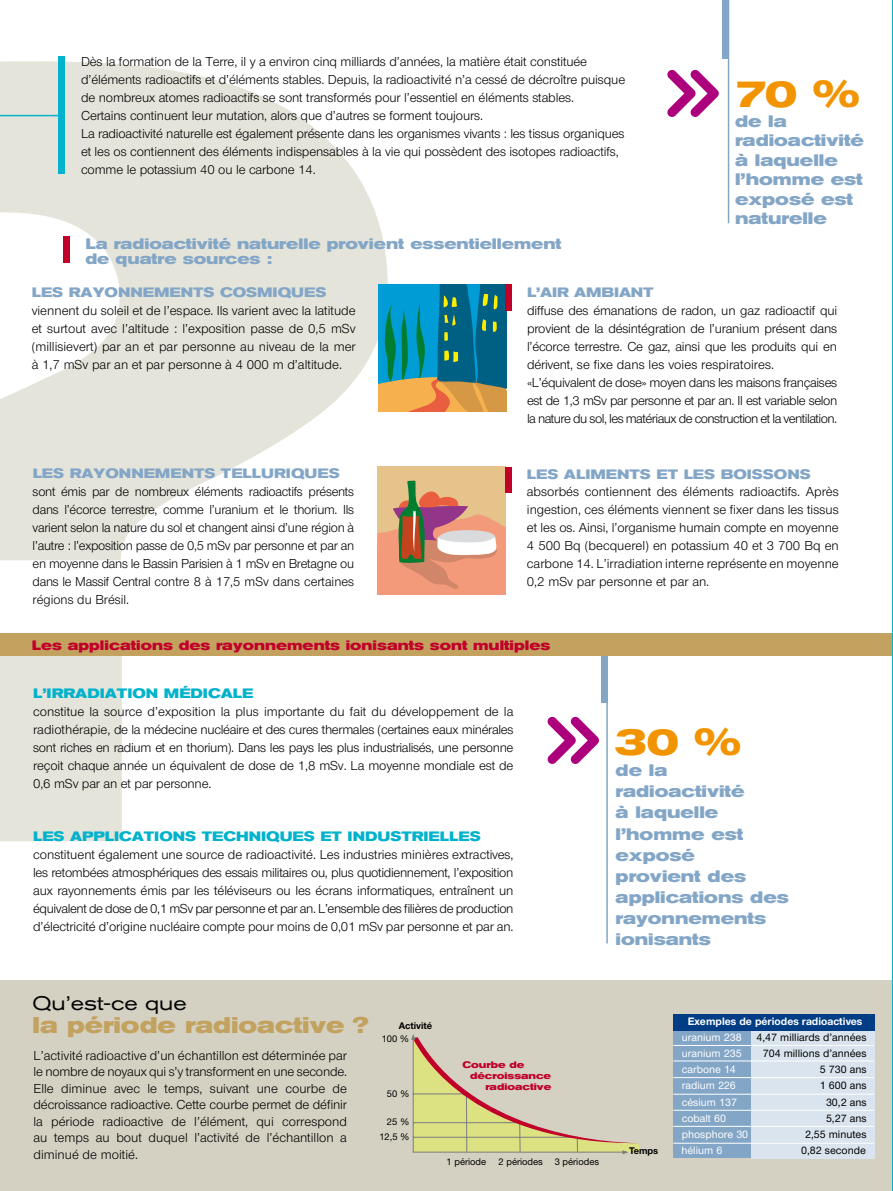
<style>
.page{position:relative;width:893px;height:1191px;background:#fff}
.page>*{position:absolute;margin:0;border:0;box-sizing:border-box;transform-origin:0 0}
.t1{font:700 expanded 1080px "Akzidenz Grotesk BQ";color:#e5e4da}
.t2{font:700 expanded 37.5px "Akzidenz Grotesk BQ";color:#f29400}
.t3{font:700 expanded 22.5px "Akzidenz Grotesk BQ";color:#c3a260}
.t4{font:expanded 19.5px "Akzidenz Grotesk BQ";color:#000}
.t5{font:700 expanded 16.5px/21px "Akzidenz Grotesk BQ";color:#83a6c7}
.t6{font:700 expanded 15px/15px "Akzidenz Grotesk BQ";color:#83a6c7}
.t7{font:13.5px/18px "Nimbus AREVA";letter-spacing:-.01em;color:#000;text-align:justify}
.t8{font:700 expanded 13.5px "Akzidenz Grotesk BQ";letter-spacing:.005em;color:#c1002a}
.t9{font:700 expanded 13.5px "Akzidenz Grotesk BQ";color:#83a6c7}
.t10{font:700 expanded 13.5px "Akzidenz Grotesk BQ";letter-spacing:.105em;color:#00b2cb}
.t11{font:700 expanded 13.5px "Akzidenz Grotesk BQ";letter-spacing:.135em;color:#83a6c7}
.t12{font:700 expanded 13.5px "Akzidenz Grotesk BQ";letter-spacing:.125em;color:#00b2cb}
.t13{font:700 expanded 13.5px "Akzidenz Grotesk BQ";letter-spacing:.04em;color:#83a6c7}
.t14{font:500 11.25px "Nimbus San Nov";color:#000}
.t15{font:500 11.25px "Nimbus San Nov";color:#fff}
.t16{font:700 11.25px "Nimbus AREVA";color:#fff}
.t17{font:9.3px/15.1px "Helvetica Neue";color:#000;text-align:right}
.t18{font:700 expanded 9.3px "Akzidenz Grotesk BQ";color:#c1002a}
.t19{font:700 9.3px "Helvetica Neue";color:#000}
</style>
<div class="page">
<div style="left:0;top:980px;width:893px;height:211px;background:#d4d1c2"></div>
<div style="left:673px;top:1030px;width:78px;height:128px;background:#83a6c7"></div>
<div style="left:751px;top:1030px;width:124px;height:128px;background:#dae4ee"></div>
<div style="left:673px;top:1014px;width:202px;height:16px;background:#003d85"></div>
<hr style="left:673px;top:1045px;width:201px;height:1px;background:#fff">
<hr style="left:673px;top:1060px;width:201px;height:1px;background:#fff">
<hr style="left:673px;top:1077px;width:201px;height:1px;background:#fff">
<hr style="left:673px;top:1093px;width:201px;height:1px;background:#fff">
<hr style="left:673px;top:1109px;width:201px;height:1px;background:#fff">
<hr style="left:673px;top:1125px;width:201px;height:1px;background:#fff">
<hr style="left:673px;top:1142px;width:201px;height:1px;background:#fff">
<svg style="left:411px;top:1034px;width:228px;height:120px"></svg>
<hr style="left:0;top:115px;width:60px;height:1px;background:#00b2cb">
<hr style="left:728px;top:0;width:1px;height:223px;background:#83a6c7">
<hr style="left:606px;top:644px;width:2px;height:299px;background:#83a6c7">
<div style="left:723px;top:0;width:6px;height:58px;background:#83a6c7"></div>
<div style="left:601px;top:644px;width:6px;height:58px;background:#83a6c7"></div>
<div style="left:58px;top:56px;width:6px;height:118px;background:#00b2cb"></div>
<div style="left:63px;top:237px;width:7px;height:26px;background:#c1002a"></div>
<svg style="left:379px;top:284px;width:127px;height:128px"></svg>
<div style="left:505px;top:284px;width:6px;height:26px;background:#c1002a"></div>
<div style="left:378px;top:466px;width:127px;height:128px;background:#e5c38b"></div>
<svg style="left:378px;top:480px;width:127px;height:114px"></svg>
<div style="left:505px;top:467px;width:6px;height:26px;background:#c1002a"></div>
<div style="left:0;top:633px;width:893px;height:22px;background:#c3a260"></div>
<svg style="left:892px;top:0;width:1px;height:446px"></svg>
<svg style="left:667px;top:70px;width:52px;height:47px"></svg>
<svg style="left:548px;top:717px;width:51px;height:47px"></svg>
<p class="t7" style="left:81px;top:53px;width:546px;text-align:left">Dès la formation de la Terre, il y a environ cinq milliards d’années, la matière était constituée d’éléments radioactifs et d’éléments stables. Depuis, la radioactivité n’a cessé de décroître puisque de nombreux atomes radioactifs se sont transformés pour l’essentiel en éléments stables.<br>Certains continuent leur mutation, alors que d’autres se forment toujours.<br>La radioactivité naturelle est également présente dans les organismes vivants : les tissus organiques et les os contiennent des éléments indispensables à la vie qui possèdent des isotopes radioactifs, comme le potassium 40 ou le carbone 14.</p>
<h1 class="t1" style="left:-422px;top:-160px;width:834px">?</h1>
<h2 class="t2" style="left:735px;top:73px;width:126px">70 %</h2>
<p class="t5" style="left:735px;top:112px;width:130px;line-height:19.5px">de la radioactivité à laquelle l’homme est exposé est naturelle</p>
<p class="t6" style="left:85px;top:237px;width:478px">La radioactivité naturelle provient essentiellement de quatre sources :</p>
<p class="t9" style="left:32px;top:284px;width:295px">Les rayonnements cosmiques</p>
<p class="t7" style="left:32px;top:301px;width:326px">viennent du soleil et de l’espace. Ils varient avec la latitude et surtout avec l’altitude : l’exposition passe de 0,5 mSv (millisievert) par an et par personne au niveau de la mer à 1,7 mSv par an et par personne à 4 000 m d’altitude.</p>
<p class="t13" style="left:527px;top:285px;width:123px">L’air ambiant</p>
<p class="t7" style="left:527px;top:302px;width:312px;text-align:left">diffuse des émanations de radon, un gaz radioactif qui provient de la désintégration de l’uranium présent dans l’écorce terrestre. Ce gaz, ainsi que les produits qui en dérivent, se fixe dans les voies respiratoires. «L’équivalent de dose» moyen dans les maisons françaises est de 1,3 mSv par personne et par an. Il est variable selon la nature du sol, les matériaux de construction et la ventilation.</p>
<p class="t11" style="left:33px;top:465px;width:307px">les rayonnements telluriques</p>
<p class="t7" style="left:33px;top:483px;width:323px">sont émis par de nombreux éléments radioactifs présents dans l’écorce terrestre, comme l’uranium et le thorium. Ils varient selon la nature du sol et changent ainsi d’une région à l’autre : l’exposition passe de 0,5 mSv par personne et par an en moyenne dans le Bassin Parisien à 1 mSv en Bretagne ou dans le Massif Central contre 8 à 17,5 mSv dans certaines régions du Brésil.</p>
<p class="t9" style="left:527px;top:467px;width:285px">Les aliments et les boissons</p>
<p class="t7" style="left:527px;top:483px;width:313px">absorbés contiennent des éléments radioactifs. Après ingestion, ces éléments viennent se fixer dans les tissus et les os. Ainsi, l’organisme humain compte en moyenne 4 500 Bq (becquerel) en potassium 40 et 3 700 Bq en carbone 14. L’irradiation interne représente en moyenne 0,2 mSv par personne et par an.</p>
<p class="t8" style="left:32px;top:637px;width:520px">Les applications des rayonnements ionisants sont multiples</p>
<p class="t12" style="left:33px;top:686px;width:222px">l’irradiation médicale</p>
<p class="t7" style="left:33px;top:703px;width:482px">constitue la source d’exposition la plus importante du fait du développement de la radiothérapie, de la médecine nucléaire et des cures thermales (certaines eaux minérales sont riches en radium et en thorium). Dans les pays les plus industrialisés, une personne reçoit chaque année un équivalent de dose de 1,8 mSv. La moyenne mondiale est de 0,6 mSv par an et par personne.</p>
<h2 class="t2" style="left:616px;top:720px;width:127px">30 %</h2>
<p class="t5" style="left:616px;top:760px;width:175px">de la radioactivité<br>à laquelle l’homme est exposé<br>provient des applications des rayonnements ionisants</p>
<p class="t10" style="left:33px;top:829px;width:448px">Les applications techniques et industrielles</p>
<p class="t7" style="left:33px;top:846px;width:482px">constituent également une source de radioactivité. Les industries minières extractives, les retombées atmosphériques des essais militaires ou, plus quotidiennement, l’exposition aux rayonnements émis par les téléviseurs ou les écrans informatiques, entraînent un équivalent de dose de 0,1 mSv par personne et par an. L’ensemble des filières de production d’électricité d’origine nucléaire compte pour moins de 0,01 mSv par personne et par an.</p>
<h3 class="t4" style="left:33px;top:992px;width:156px">Qu’est-ce que</h3>
<h3 class="t3" style="left:33px;top:1012px;width:338px">la période radioactive ?</h3>
<p class="t7" style="left:34px;top:1047px;width:315px;line-height:16.5px">L’activité radioactive d’un échantillon est déterminée par le nombre de noyaux qui s’y transforment en une seconde.<br>Elle diminue avec le temps, suivant une courbe de décroissance radioactive. Cette courbe permet de définir la période radioactive de l’élément, qui correspond au temps au bout duquel l’activité de l’échantillon a diminué de moitié.</p>
<p class="t19" style="left:399px;top:1019px;width:35px">Activité</p>
<p class="t17" style="left:382px;top:1031px;width:29px">100 %</p>
<p class="t17" style="left:387px;top:1086px;width:24px">50 %</p>
<p class="t17" style="left:379px;top:1114px;width:32px">25 %<br>12,5 %</p>
<p class="t18" style="left:462px;top:1059px;width:63px">Courbe de</p>
<p class="t18" style="left:470px;top:1070px;width:83px">décroissance</p>
<p class="t18" style="left:485px;top:1081px;width:67px">radioactive</p>
<p class="t17" style="left:447px;top:1153px;width:41px">1 période</p>
<p class="t17" style="left:499px;top:1153px;width:46px">2 périodes</p>
<p class="t17" style="left:555px;top:1153px;width:46px">3 périodes</p>
<p class="t19" style="left:629px;top:1145px;width:31px">Temps</p>
<p class="t16" style="left:688px;top:1014px;width:176px">Exemples de périodes radioactives</p>
<p class="t15" style="left:682px;top:1030px;width:61px">uranium 238</p>
<p class="t14" style="left:756px;top:1030px;width:112px">4,47 milliards d’années</p>
<p class="t15" style="left:682px;top:1046px;width:61px">uranium 235</p>
<p class="t14" style="left:763px;top:1046px;width:105px">704 millions d’années</p>
<p class="t15" style="left:682px;top:1063px;width:56px">carbone 14</p>
<p class="t14" style="left:820px;top:1063px;width:48px">5 730 ans</p>
<p class="t15" style="left:682px;top:1079px;width:56px">radium 226</p>
<p class="t14" style="left:820px;top:1079px;width:48px">1 600 ans</p>
<p class="t15" style="left:682px;top:1095px;width:57px">césium 137</p>
<p class="t14" style="left:826px;top:1095px;width:42px">30,2 ans</p>
<p class="t15" style="left:682px;top:1111px;width:46px">cobalt 60</p>
<p class="t14" style="left:826px;top:1111px;width:42px">5,27 ans</p>
<p class="t15" style="left:682px;top:1127px;width:68px">phosphore 30</p>
<p class="t14" style="left:805px;top:1127px;width:63px">2,55 minutes</p>
<p class="t15" style="left:681px;top:1143px;width:42px">hélium 6</p>
<p class="t14" style="left:801px;top:1143px;width:66px">0,82 seconde</p>
</div>
